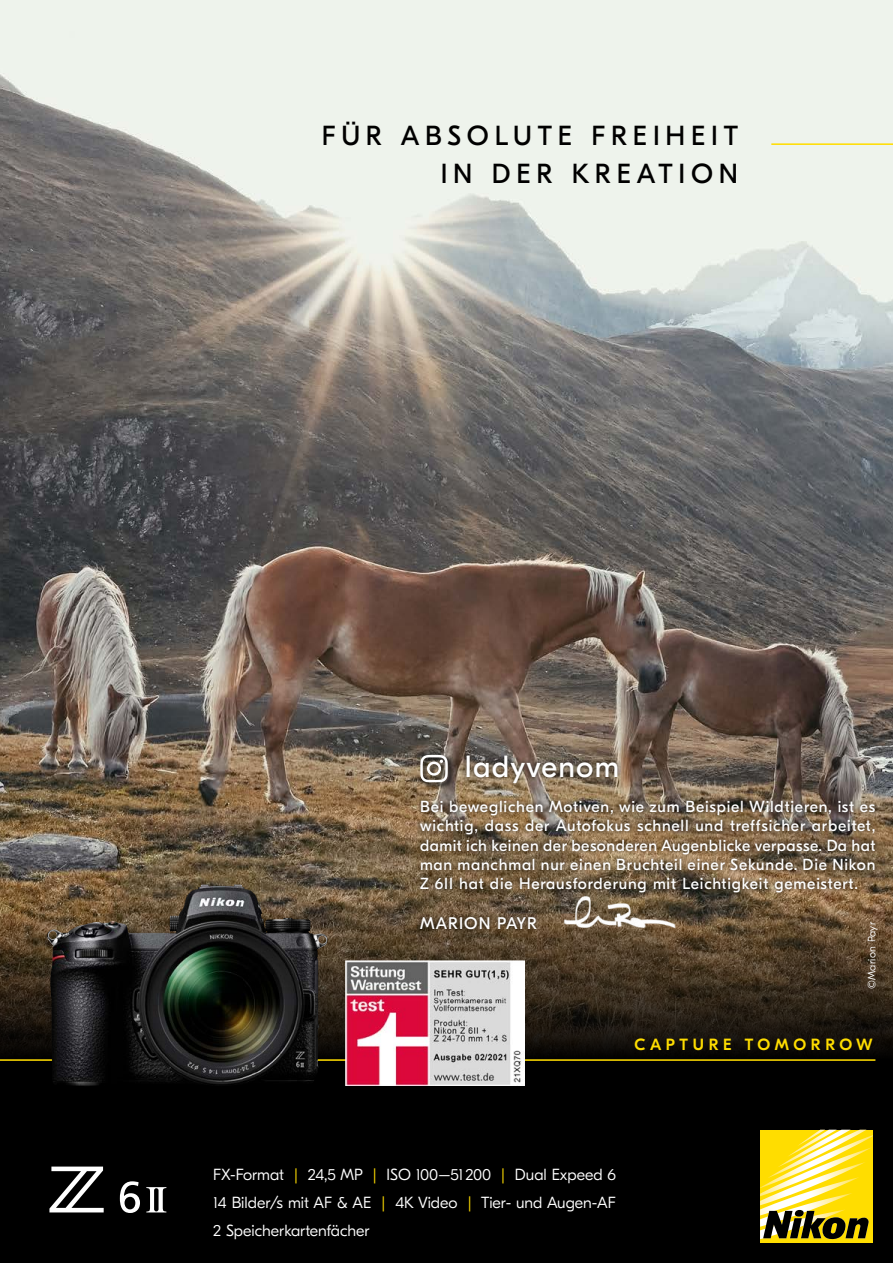
<style>
.page{position:relative;width:893px;height:1263px;background:#fff}
.page>*{position:absolute;margin:0;border:0;box-sizing:border-box;transform-origin:0 0}
.t1{font:30.6px "GT Eesti Pro Display";letter-spacing:.04em;color:#fff}
.t2{font:27.6px/38.2px "GT Eesti Pro Display";letter-spacing:.21em;color:#000;text-align:right}
.t3{font:16.8px "GT Eesti Pro Display";letter-spacing:.06em;color:#fff}
.t4{font:500 16.2px "GT Eesti Pro Display";letter-spacing:.285em;color:#fd0}
.t5{font:16.05px/19.4px "GT Eesti Pro Display";letter-spacing:.05em;color:#fff;text-align:justify}
.t6{font:300 16.05px/28px "GT Eesti Pro Display";color:#fff;text-align:justify}
.t7{font:300 10.65px "GT Eesti Pro Display";letter-spacing:.025em;color:#fff}
.s1{color:#fd0}
</style>
<div class="page">
<div style="left:0;top:1059px;width:893px;height:204px;background:#000"></div>
<img style="left:0;top:0;width:893px;height:1059px">
<hr style="left:0;top:1059px;width:875px;height:2px;background:#fd0">
<hr style="left:771px;top:143px;width:122px;height:2px;background:#fd0">
<div style="left:760px;top:1130px;width:113px;height:112px;background:#fd0"></div>
<svg style="left:760px;top:1130px;width:113px;height:109px"></svg>
<svg style="left:419px;top:753px;width:36px;height:36px"></svg>
<svg style="left:420px;top:755px;width:28px;height:27px"></svg>
<div style="left:416px;top:796px;width:463px;height:138px;background:#000;opacity:.75"></div>
<div style="left:462px;top:751px;width:160px;height:36px;background:#000;opacity:.75"></div>
<img style="left:557px;top:891px;width:123px;height:43px">
<svg style="left:49px;top:1166px;width:117px;height:47px"></svg>
<img style="left:47px;top:884px;width:190px;height:202px">
<img style="left:345px;top:961px;width:179px;height:124px">
<h2 class="t2" style="left:322px;top:117px;width:418px">FÜR ABSOLUTE FREIHEIT<br>IN DER KREATION</h2>
<h1 class="t1" style="left:465px;top:749px;width:156px">ladyvenom</h1>
<p class="t5" style="left:420px;top:797px;width:457px">Bei beweglichen Motiven, wie zum Beispiel Wildtieren, ist es wichtig, dass der Autofokus schnell und treffsicher arbeitet, damit ich keinen der besonderen Augenblicke verpasse. Da hat man manchmal nur einen Bruchteil einer Sekunde. Die Nikon Z 6II hat die Herausforderung mit Leichtigkeit gemeistert.</p>
<p class="t3" style="left:420px;top:914px;width:118px">MARION PAYR</p>
<p class="t7" style="left:866px;top:989px;width:69px;rotate:-90deg">©Marion Payr</p>
<p class="t4" style="left:634px;top:1036px;width:240px">CAPTURE TOMORROW</p>
<p class="t6" style="left:213px;top:1161px;width:404px">FX-Format <span class="s1">|</span> 24,5 MP <span class="s1">|</span> ISO 100–51200 <span class="s1">|</span> Dual Expeed 6<br>14 Bilder/s mit AF &amp; AE <span class="s1">|</span> 4K Video <span class="s1">|</span> Tier- und Augen-AF 2 Speicherkartenfächer</p>
</div>
